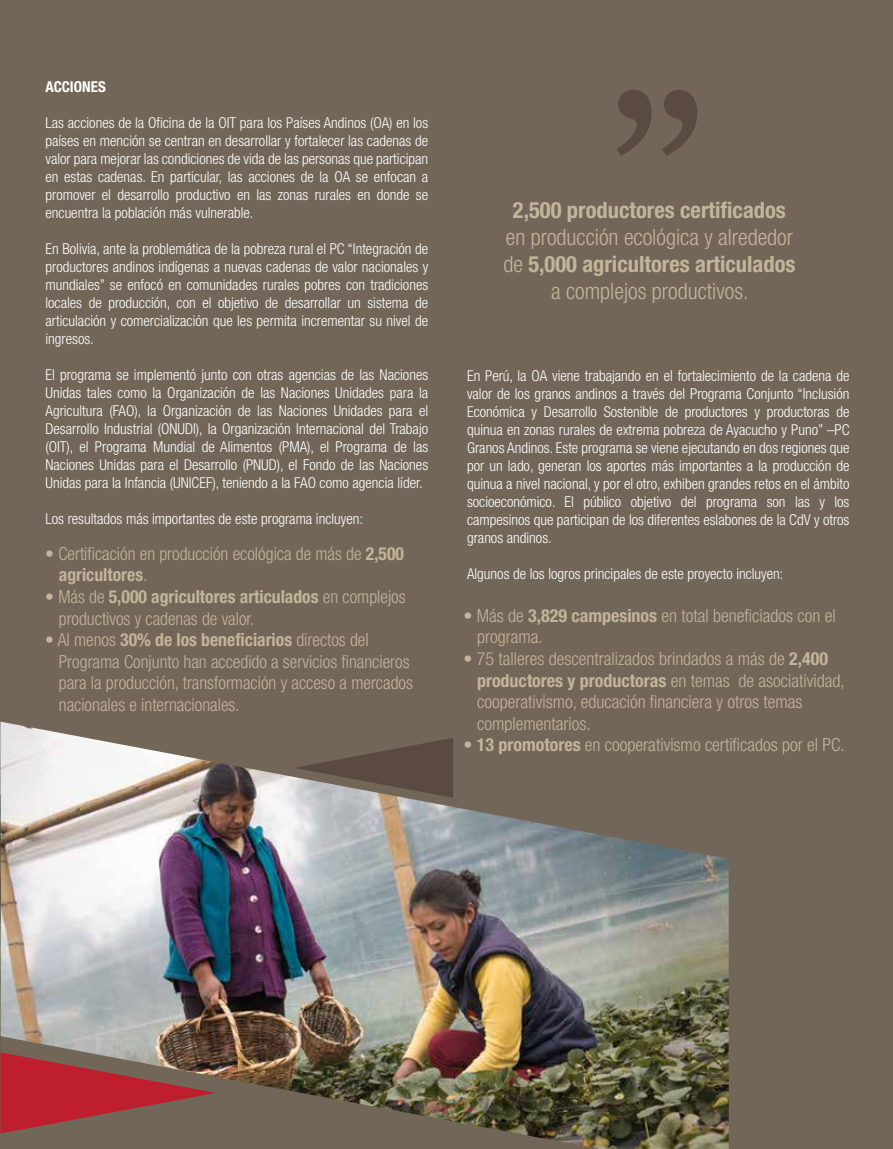
<style>
.page{position:relative;width:893px;height:1149px;background:#fff}
.page>*{position:absolute;margin:0;border:0;box-sizing:border-box;transform-origin:0 0}
.t1{font:300 condensed 22.5px/27px "Helvetica Neue";color:#c2b59b;text-align:center}
.t2{font:700 condensed 22.5px "Helvetica Neue";color:#c2b59b}
.t3{font:300 condensed 18px/21.6px "Helvetica Neue";color:#c2b59b}
.t4{font:300 condensed 15px/18px "Helvetica Neue";color:#fff;text-align:justify}
.t5{font:700 condensed 15px "Helvetica Neue";color:#fff}
.s1{font-weight:700}
</style>
<div class="page">
<div style="left:0;top:0;width:893px;height:1148px;background:#726658"></div>
<svg style="left:617px;top:90px;width:80px;height:66px"></svg>
<img style="left:0;top:721px;width:729px;height:427px">
<img style="left:0;top:721px;width:1px;height:330px">
<p class="t5" style="left:45px;top:77px;width:62px">ACCIONES</p>
<p class="t4" style="left:45px;top:113px;width:384px">Las acciones de la Oficina de la OIT para los Países Andinos (OA) en los países en mención se centran en desarrollar y fortalecer las cadenas de valor para mejorar las condiciones de vida de las personas que participan en estas cadenas. En particular, las acciones de la OA se enfocan a promover el desarrollo productivo en las zonas rurales en donde se encuentra la población más vulnerable.</p>
<p class="t4" style="left:45px;top:239px;width:384px">En Bolivia, ante la problemática de la pobreza rural el PC “Integración de productores andinos indígenas a nuevas cadenas de valor nacionales y mundiales” se enfocó en comunidades rurales pobres con tradiciones locales de producción, con el objetivo de desarrollar un sistema de articulación y comercialización que les permita incrementar su nivel de ingresos.</p>
<p class="t4" style="left:45px;top:365px;width:384px">El programa se implementó junto con otras agencias de las Naciones Unidas tales como la Organización de las Naciones Unidades para la Agricultura (FAO), la Organización de las Naciones Unidades para el Desarrollo Industrial (ONUDI), la Organización Internacional del Trabajo (OIT), el Programa Mundial de Alimentos (PMA), el Programa de las Naciones Unidas para el Desarrollo (PNUD), el Fondo de las Naciones Unidas para la Infancia (UNICEF), teniendo a la FAO como agencia líder.</p>
<p class="t4" style="left:45px;top:509px;width:319px">Los resultados más importantes de este programa incluyen:</p>
<p class="t3" style="left:59px;top:542px;width:347px;text-indent:-14px">• Certificación en producción ecológica de más de <span class="s1">2,500 agricultores</span>.</p>
<p class="t3" style="left:59px;top:585px;width:348px;text-indent:-14px">• Más de <span class="s1">5,000 agricultores articulados</span> en complejos productivos y cadenas de valor.</p>
<p class="t3" style="left:59px;top:628px;width:356px;text-indent:-14px">• Al menos <span class="s1">30% de los beneficiarios</span> directos del Programa Conjunto han accedido a servicios financieros para la producción, transformación y acceso a mercados nacionales e internacionales.</p>
<h1 class="t2" style="left:513px;top:196px;width:274px">2,500 productores certificados</h1>
<h1 class="t1" style="left:503px;top:223px;width:294px">en producción ecológica y alrededor de <span class="s1">5,000 agricultores articulados </span>a complejos productivos.</h1>
<p class="t4" style="left:467px;top:366px;width:384px">En Perú, la OA viene trabajando en el fortalecimiento de la cadena de valor de los granos andinos a través del Programa Conjunto “Inclusión Económica y Desarrollo Sostenible de productores y productoras de quinua en zonas rurales de extrema pobreza de Ayacucho y Puno” –PC Granos Andinos. Este programa se viene ejecutando en dos regiones que por un lado, generan los aportes más importantes a la producción de quinua a nivel nacional, y por el otro, exhiben grandes retos en el ámbito socioeconómico. El público objetivo del programa son las y los campesinos que participan de los diferentes eslabones de la CdV y otros granos andinos.</p>
<p class="t4" style="left:467px;top:564px;width:318px">Algunos de los logros principales de este proyecto incluyen:</p>
<p class="t3" style="left:477px;top:604px;width:360px;text-indent:-14px">• Más de <span class="s1">3,829 campesinos</span> en total beneficiados con el programa.</p>
<p class="t3" style="left:477px;top:647px;width:369px;text-indent:-14px">• 75 talleres descentralizados brindados a más de <span class="s1">2,400 productores y productoras</span> en temas de asociatividad, cooperativismo, educación financiera y otros temas complementarios.</p>
<p class="t3" style="left:463px;top:733px;width:383px">• <span class="s1">13 promotores</span> en cooperativismo certificados por el PC.</p>
</div>
